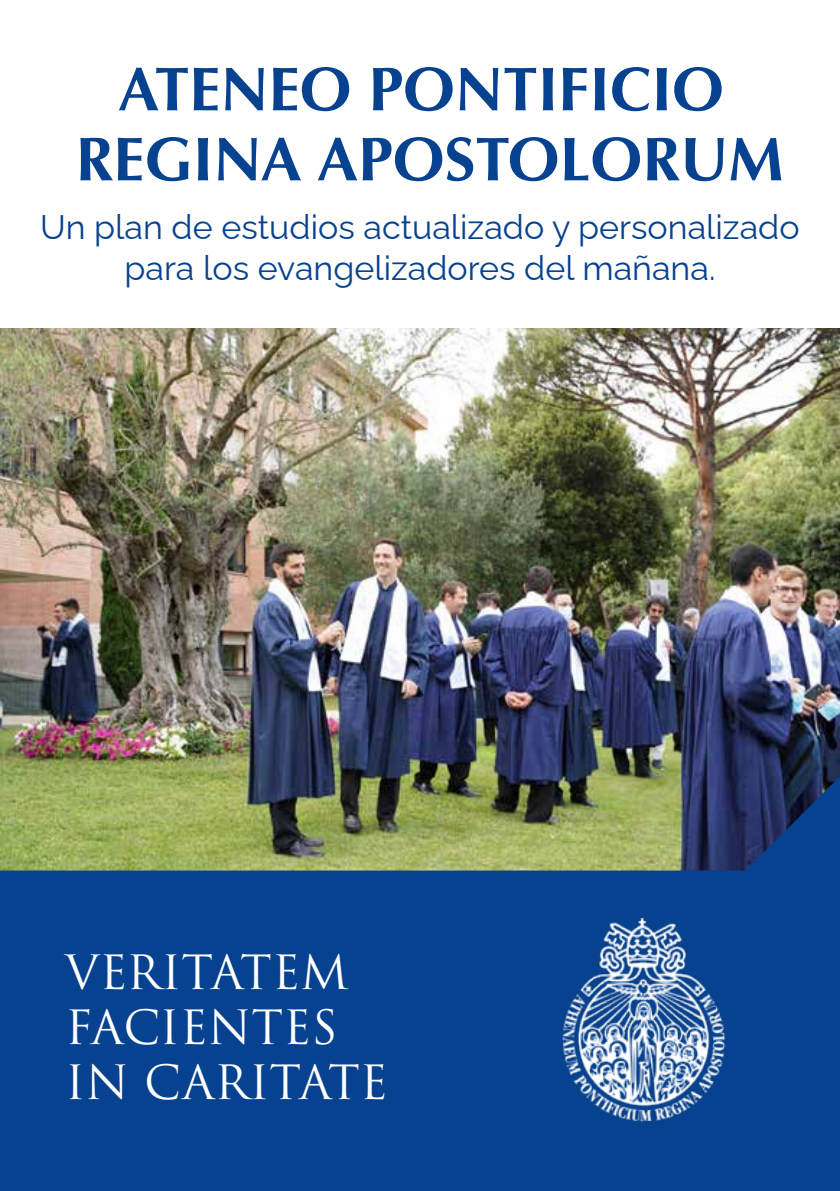
<style>
.page{position:relative;width:840px;height:1191px;background:#fff}
.page>*{position:absolute;margin:0;border:0;box-sizing:border-box;transform-origin:0 0}
.t1{font:700 62px/70px "Optima";color:#06428f;text-align:center}
.t2{font:46px/55.2px "Trajan Pro 3";color:#fff}
.t3{font:34px/40.8px "Raleway";color:#06428f;text-align:center}
</style>
<div class="page">
<img style="left:0;top:328px;width:839px;height:542px">
<div style="left:0;top:870px;width:839px;height:321px;background:#06428f"></div>
<img style="left:549px;top:909px;width:181px;height:215px">
<svg style="left:708px;top:718px;width:131px;height:327px"></svg>
<h1 class="t1" style="left:75px;top:55px;width:709px">ATENEO PONTIFICIO<br>REGINA APOSTOLORUM</h1>
<p class="t3" style="left:40px;top:203px;width:760px">Un plan de estudios actualizado y personalizado para los evangelizadores del mañana.</p>
<h2 class="t2" style="left:65px;top:946px;width:324px">VERITATEM<br>FACIENTES<br>IN CARITATE</h2>
</div>
